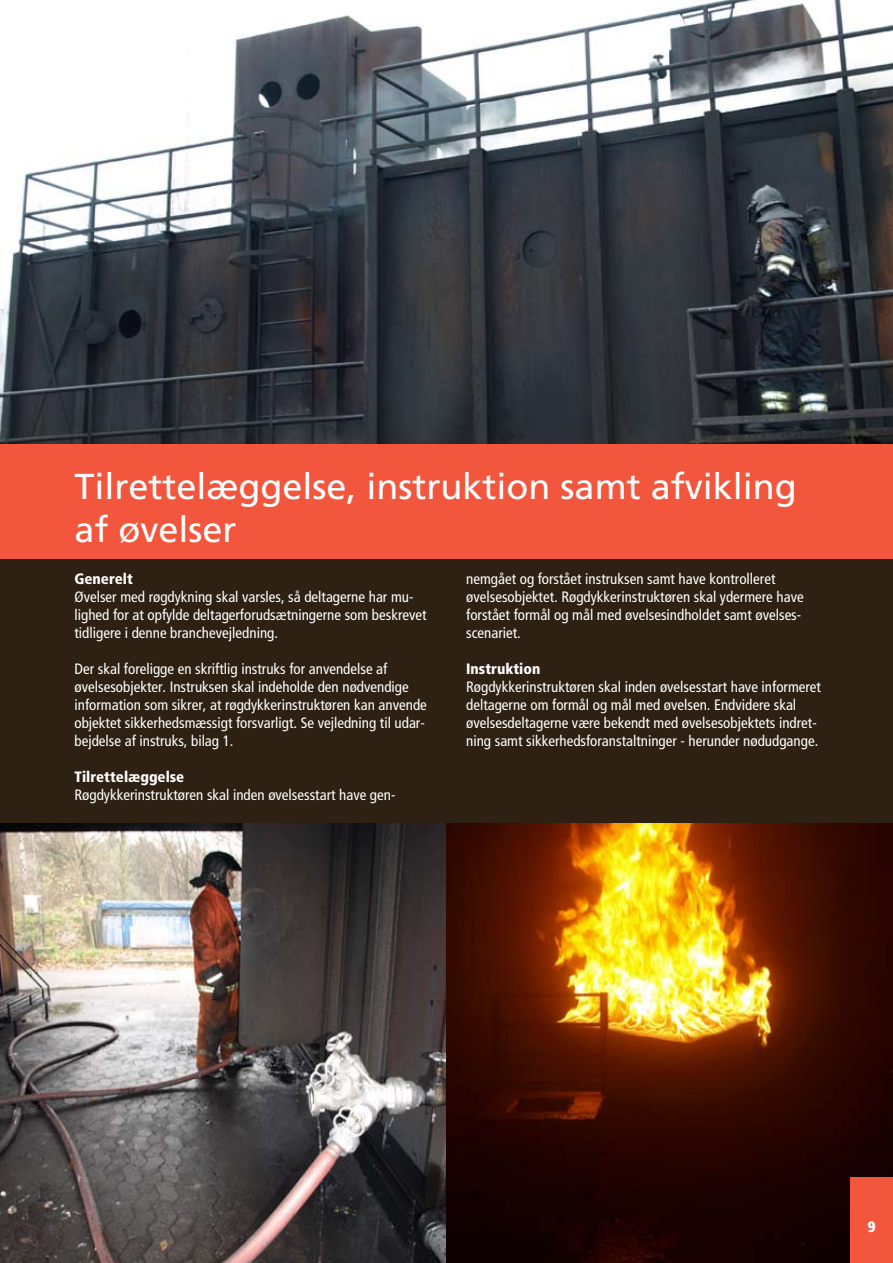
<style>
.page{position:relative;width:893px;height:1263px;background:#fff}
.page>*{position:absolute;margin:0;border:0;box-sizing:border-box;transform-origin:0 0}
.t1{font:36px/43.2px "Frutiger";color:#fff}
.t2{font:condensed 15px/18px "Frutiger";color:#fff}
.t3{font:900 condensed 15px "Frutiger";color:#fff}
.t4{font:900 condensed 15px "Frutiger LT Std";color:#fff}
</style>
<div class="page">
<img style="left:0;top:0;width:893px;height:443px">
<img style="left:0;top:822px;width:446px;height:441px">
<img style="left:446px;top:822px;width:447px;height:441px">
<div style="left:0;top:557px;width:893px;height:265px;background:#2e2113"></div>
<div style="left:0;top:443px;width:893px;height:115px;background:#f2573e"></div>
<div style="left:850px;top:1178px;width:43px;height:85px;background:#f2573e"></div>
<h1 class="t1" style="left:74px;top:465px;width:724px">Tilrettelæggelse, instruktion samt afvikling af øvelser</h1>
<p class="t3" style="left:75px;top:570px;width:60px">Generelt</p>
<p class="t2" style="left:75px;top:588px;width:354px">Øvelser med røgdykning skal varsles, så deltagerne har mu&shy;lighed for at opfylde deltagerforudsætningerne som beskrevet tidligere i denne branchevejledning.</p>
<p class="t2" style="left:75px;top:660px;width:354px">Der skal foreligge en skriftlig instruks for anvendelse af øvelsesobjekter. Instruksen skal indeholde den nødvendige information som sikrer, at røgdykkerinstruktøren kan anvende objektet sikkerhedsmæssigt forsvarligt. Se vejledning til udar&shy;bejdelse af instruks, bilag 1.</p>
<p class="t3" style="left:75px;top:768px;width:111px">Tilrettelæggelse</p>
<p class="t2" style="left:75px;top:786px;width:322px">Røgdykkerinstruktøren skal inden øvelsesstart have gen-</p>
<p class="t2" style="left:466px;top:570px;width:339px">nemgået og forstået instruksen samt have kontrolleret øvelsesobjektet. Røgdykkerinstruktøren skal ydermere have forstået formål og mål med øvelsesindholdet samt øvelses&shy;scenariet.</p>
<p class="t3" style="left:466px;top:660px;width:76px">Instruktion</p>
<p class="t2" style="left:466px;top:678px;width:356px">Røgdykkerinstruktøren skal inden øvelsesstart have informeret deltagerne om formål og mål med øvelsen. Endvidere skal øvelsesdeltagerne være bekendt med øvelsesobjektets indret&shy;ning samt sikkerhedsforanstaltninger - herunder nødudgange.</p>
<p class="t4" style="left:868px;top:1217px;width:9px">9</p>
</div>
